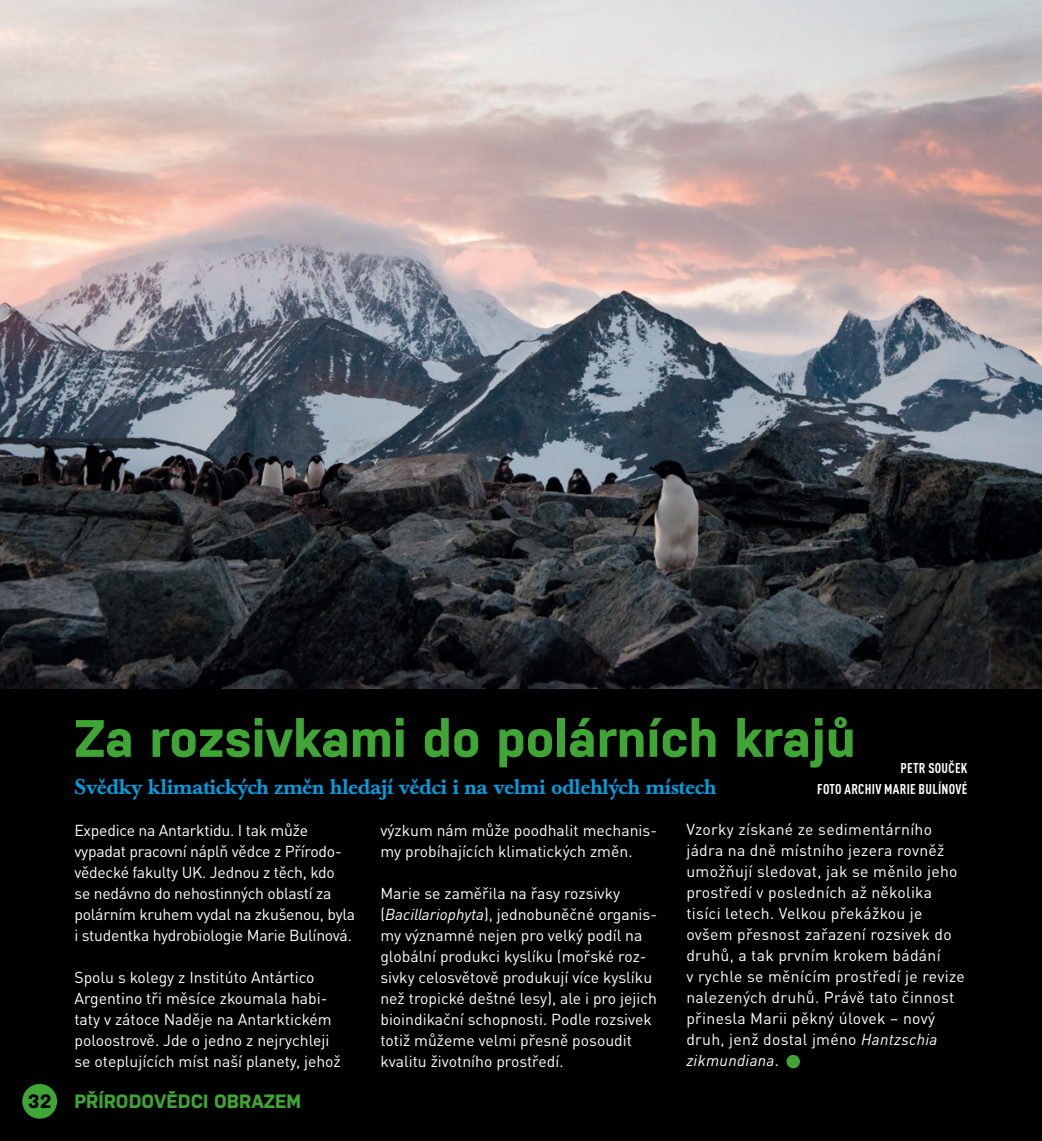
<style>
.page{position:relative;width:1042px;height:1141px;background:#000}
.page>*{position:absolute;margin:0;border:0;box-sizing:border-box;transform-origin:0 0}
.t1{font:54.25px "Arial";color:#3fa535}
.t2{font:700 52.5px "Nudista";color:#3fa535}
.t3{font:500 21px "Baskerville Book Pro";color:#009fe3}
.t4{font:700 19.25px "Nudista";color:#3fa535}
.t5{font:15.75px/21px "DIN Pro";color:#fff}
.t6{font:15.75px/21px "DIN Pro";letter-spacing:.02em;color:#fff}
.t7{font:700 condensed 14px/21px "DIN Pro";letter-spacing:.02em;color:#fff;text-align:right}
.s1{color:#000}
.s2{font-style:italic}
</style>
<div class="page">
<img style="left:0;top:0;width:1042px;height:689px">
<div style="left:22px;top:1084px;width:35px;height:35px;background:#3fa535;border-radius:50%"></div>
<h2 class="t2" style="left:74px;top:700px;width:783px">Za rozsivkami do polárních krajů</h2>
<h3 class="t3" style="left:74px;top:773px;width:643px">Svědky klimatických změn hledají vědci i na velmi odlehlých místech</h3>
<p class="t7" style="left:817px;top:756px;width:152px">PETR SOUČEK<br>FOTO ARCHIV MARIE BULÍNOVÉ</p>
<p class="t5" style="left:74px;top:818px;width:282px">Expedice na Antarktidu. I tak může vypadat pracovní náplň vědce z Přírodo&shy;vědecké fakulty UK. Jednou z těch, kdo<br>se nedávno do nehostinných oblastí za polárním kruhem vydal na zkušenou, byla i studentka hydrobiologie Marie Bulínová.</p>
<p class="t5" style="left:74px;top:965px;width:268px">Spolu s kolegy z Institúto Antártico Argentino tři měsíce zkoumala habi&shy;taty v zátoce Naděje na Antarktickém poloostrově. Jde o jedno z nejrychleji se oteplujících míst naší planety, jehož</p>
<p class="t4" style="left:28px;top:1088px;width:275px"><span class="s1">32</span> PŘÍRODOVĚDCI OBRAZEM</p>
<p class="t5" style="left:380px;top:818px;width:278px">výzkum nám může poodhalit mechanis&shy;my probíhajících klimatických změn.</p>
<p class="t5" style="left:380px;top:881px;width:278px">Marie se zaměřila na řasy rozsivky (<span class="s2">Bacillariophyta</span>), jednobuněčné organis&shy;my významné nejen pro velký podíl na globální produkci kyslíku (mořské roz&shy;sivky celosvětově produkují více kyslíku než tropické deštné lesy), ale i pro jejich bioindikační schopnosti. Podle rozsivek totiž můžeme velmi přesně posoudit kvalitu životního prostředí.</p>
<p class="t6" style="left:686px;top:818px;width:280px">Vzorky získané ze sedimentárního jádra na dně místního jezera rovněž umožňují sledovat, jak se měnilo jeho prostředí v posledních až několika tisíci letech. Velkou překážkou je ovšem přesnost zařazení rozsivek do druhů, a tak prvním krokem bádání<br>v rychle se měnícím prostředí je revize nalezených druhů. Právě tato činnost přinesla Marii pěkný úlovek – nový druh, jenž dostal jméno <span class="s2">Hantzschia zikmundiana</span>.</p>
<h1 class="t1" style="left:783px;top:1026px;width:20px">•</h1>
</div>
